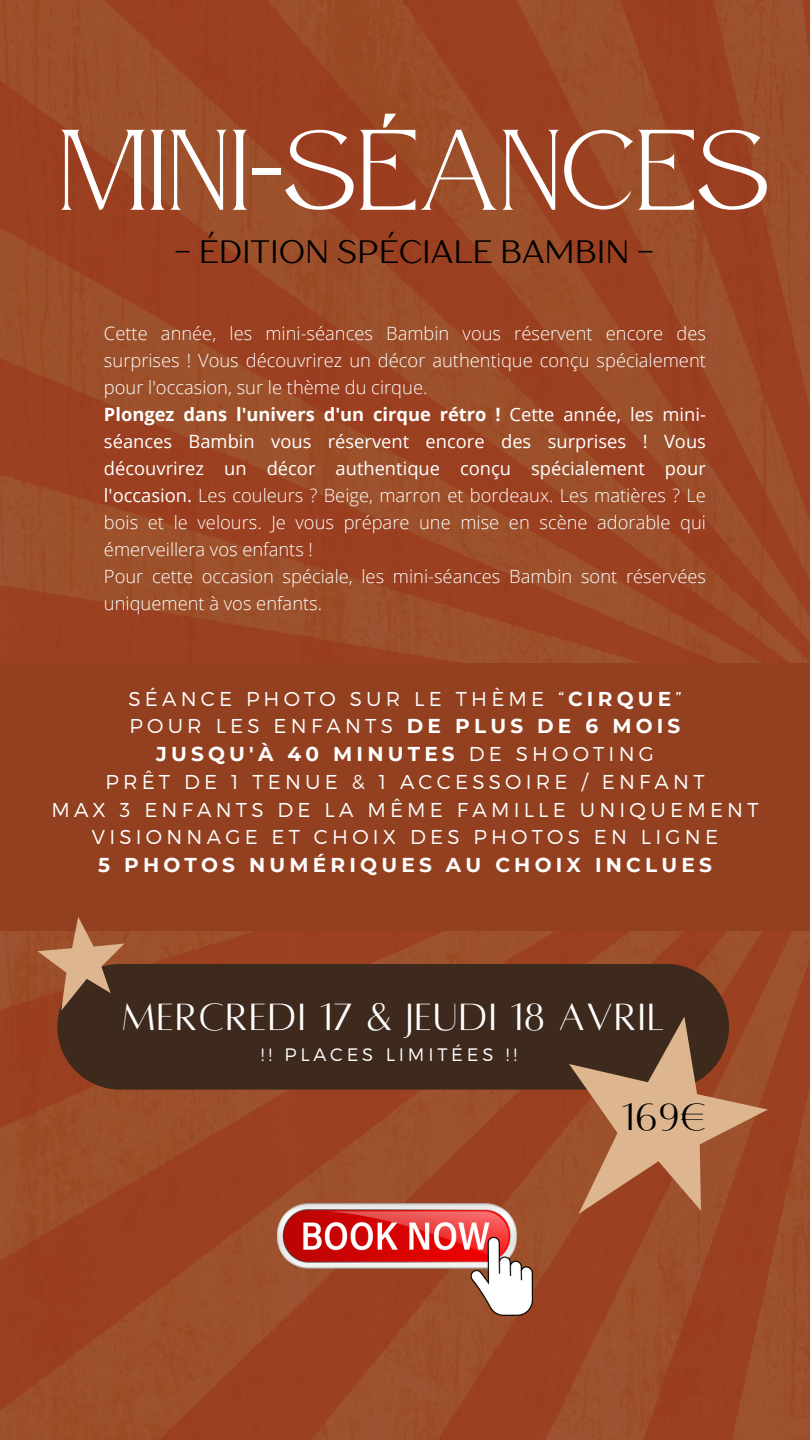
<style>
.page{position:relative;width:810px;height:1440px;background:#fff}
.page>*{position:absolute;margin:0;border:0;box-sizing:border-box;transform-origin:0 0}
.t1{font:114.2px "Atteron";color:#fff}
.t2{font:41.9px "Alta regular";letter-spacing:.035em;color:#fff}
.t3{font:41.9px "Alta regular";color:#000}
.t4{font:32.2px "TT Drugs";color:#000}
.t5{font:300 20px/27.8px "Montserrat";letter-spacing:.21em;color:#fff;text-align:center}
.t6{font:18.3px/27px "Open Sans";color:#fff;text-align:justify}
.t7{font:300 18.3px/27px "Open Sans";color:#fff;text-align:justify}
.t8{font:300 18px "Montserrat";letter-spacing:.21em;color:#fff}
.s1{font-weight:700}
.s2{font-weight:300}
</style>
<div class="page">
<div style="left:0;top:0;width:810px;height:1440px;background:linear-gradient(to right,#9b4725,#9c4826)"></div>
<div style="left:0;top:663px;width:810px;height:268px;background:#934020"></div>
<div style="left:57px;top:964px;width:672px;height:126px;background:#3e2a1d"></div>
<svg style="left:38px;top:917px;width:87px;height:94px"></svg>
<svg style="left:526px;top:987px;width:261px;height:273px"></svg>
<img style="left:278px;top:1203px;width:254px;height:113px">
<p class="t1" style="left:58px;top:104px;width:713px">MINI-SÉANCES</p>
<h4 class="t4" style="left:175px;top:232px;width:481px">- ÉDITION SPÉCIALE BAMBIN -</h4>
<h2 class="t7" style="left:104px;top:320px;width:603px">Cette année, les mini-séances Bambin vous réservent encore des surprises ! Vous découvrirez un décor authentique conçu spécialement pour l'occasion, sur le thème du cirque.</h2>
<h4 class="t6" style="left:104px;top:401px;width:603px"><span class="s1">Plongez dans l'univers d'un cirque rétro !</span> Cette année, les mini&shy;séances Bambin vous réservent encore des surprises ! Vous découvrirez un décor authentique conçu spécialement pour l'occasion. <span class="s2">Les couleurs ? Beige, marron et bordeaux. Les matières ? Le bois et le velours. Je vous prépare une mise en scène adorable qui émerveillera vos enfants !</span></h4>
<p class="t7" style="left:104px;top:563px;width:603px">Pour cette occasion spéciale, les mini-séances Bambin sont réservées uniquement à vos enfants.</p>
<p class="t5" style="left:128px;top:683px;width:555px">SÉANCE PHOTO SUR LE THÈME “<span class="s1">CIRQUE</span>”<br>POUR LES ENFANTS <span class="s1">DE PLUS DE 6 MOIS<br>JUSQU'À 40 MINUTES</span> DE SHOOTING</p>
<p class="t5" style="left:105px;top:767px;width:601px">PRÊT DE 1 TENUE &amp; 1 ACCESSOIRE / ENFANT</p>
<p class="t5" style="left:51px;top:794px;width:709px">MAX 3 ENFANTS DE LA MÊME FAMILLE UNIQUEMENT<br>VISIONNAGE ET CHOIX DES PHOTOS EN LIGNE<br><span class="s1">5 PHOTOS NUMÉRIQUES AU CHOIX INCLUES</span></p>
<h1 class="t2" style="left:122px;top:997px;width:545px">MERCREDI 17 &amp; JEUDI 18 AVRIL</h1>
<h3 class="t8" style="left:261px;top:1043px;width:258px">!! PLACES LIMITÉES !!</h3>
<p class="t3" style="left:622px;top:1097px;width:86px">169€</p>
</div>
